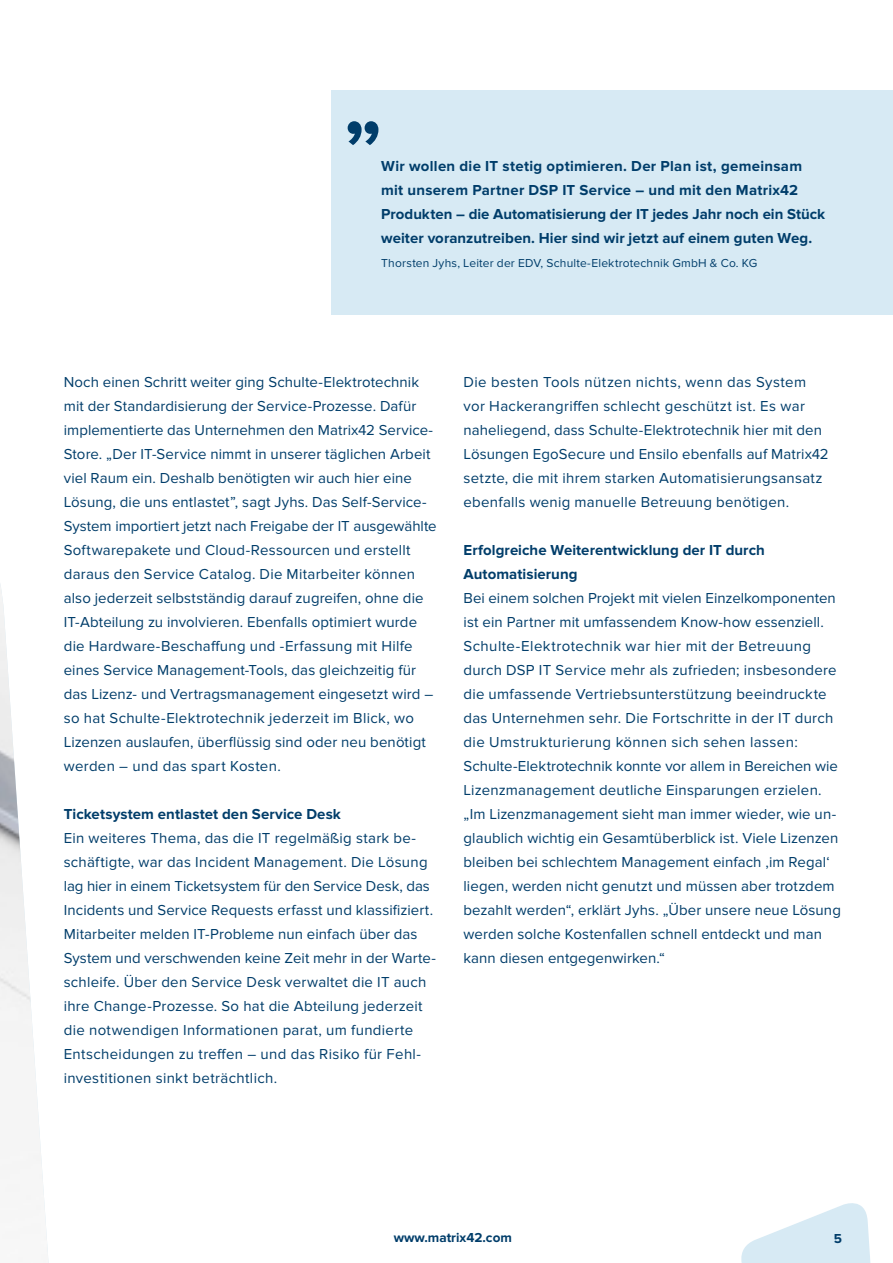
<style>
.page{position:relative;width:893px;height:1263px;background:#fff}
.page>*{position:absolute;margin:0;border:0;box-sizing:border-box;transform-origin:0 0}
.t1{font:15px/24px "Proxima Nova";letter-spacing:.01em;color:#003d6a}
.t2{font:700 15px/24px "Proxima Nova";letter-spacing:.005em;color:#003d6a}
.t3{font:700 13.5px "Proxima Nova";color:#003d6a}
.t4{font:12px "Proxima Nova";letter-spacing:.015em;color:#003d6a}
</style>
<div class="page">
<svg style="left:741px;top:1203px;width:130px;height:60px"></svg>
<div style="left:332px;top:91px;width:561px;height:224px;background:#d7eaf4"></div>
<img style="left:0;top:584px;width:49px;height:679px">
<svg style="left:348px;top:121px;width:30px;height:24px"></svg>
<p class="t2" style="left:381px;top:154px;width:445px">Wir wollen die IT stetig optimieren. Der Plan ist, gemeinsam mit unserem Partner DSP IT Service – und mit den Matrix42<br>Produkten – die Automatisierung der IT jedes Jahr noch ein Stück weiter voranzutreiben. Hier sind wir jetzt auf einem guten Weg.</p>
<p class="t4" style="left:381px;top:256px;width:377px">Thorsten Jyhs, Leiter der EDV, Schulte-Elektrotechnik GmbH &amp; Co. KG</p>
<p class="t1" style="left:64px;top:370px;width:374px">Noch einen Schritt weiter ging Schulte-Elektrotechnik mit der Standardisierung der Service-Prozesse. Dafür implementierte das Unternehmen den Matrix42 Service-Store. „Der IT-Service nimmt in unserer täglichen Arbeit viel Raum ein. Deshalb benötigten wir auch hier eine Lösung, die uns entlastet”, sagt Jyhs. Das Self-Service-System importiert jetzt nach Freigabe der IT ausgewählte Softwarepakete und Cloud-Ressourcen und erstellt daraus den Service Catalog. Die Mitarbeiter können also jederzeit selbstständig darauf zugreifen, ohne die IT-Abteilung zu involvieren. Ebenfalls optimiert wurde die Hardware-Beschaffung und -Erfassung mit Hilfe eines Service Management-Tools, das gleichzeitig für das Lizenz- und Vertragsmanagement eingesetzt wird – so hat Schulte-Elektrotechnik jederzeit im Blick, wo Lizenzen auslaufen, überflüssig sind oder neu benötigt werden – und das spart Kosten.</p>
<p class="t2" style="left:64px;top:802px;width:279px">Ticketsystem entlastet den Service Desk</p>
<p class="t1" style="left:64px;top:826px;width:374px">Ein weiteres Thema, das die IT regelmäßig stark be&shy;schäftigte, war das Incident Management. Die Lösung lag hier in einem Ticketsystem für den Service Desk, das Incidents und Service Requests erfasst und klassifiziert.<br>Mitarbeiter melden IT-Probleme nun einfach über das System und verschwenden keine Zeit mehr in der Warte&shy;schleife. Über den Service Desk verwaltet die IT auch ihre Change-Prozesse. So hat die Abteilung jederzeit die notwendigen Informationen parat, um fundierte Entscheidungen zu treffen – und das Risiko für Fehl&shy;investitionen sinkt beträchtlich.</p>
<p class="t1" style="left:463px;top:370px;width:367px">Die besten Tools nützen nichts, wenn das System vor Hackerangriffen schlecht geschützt ist. Es war naheliegend, dass Schulte-Elektrotechnik hier mit den Lösungen EgoSecure und Ensilo ebenfalls auf Matrix42 setzte, die mit ihrem starken Automatisierungsansatz ebenfalls wenig manuelle Betreuung benötigen.</p>
<p class="t2" style="left:463px;top:538px;width:303px">Erfolgreiche Weiterentwicklung der IT durch<br>Automatisierung</p>
<p class="t1" style="left:463px;top:586px;width:379px">Bei einem solchen Projekt mit vielen Einzelkomponenten ist ein Partner mit umfassendem Know-how essenziell.<br>Schulte-Elektrotechnik war hier mit der Betreuung durch DSP IT Service mehr als zufrieden; insbesondere die umfassende Vertriebsunterstützung beeindruckte das Unternehmen sehr. Die Fortschritte in der IT durch die Umstrukturierung können sich sehen lassen:<br>Schulte-Elektrotechnik konnte vor allem in Bereichen wie Lizenzmanagement deutliche Einsparungen erzielen. „Im Lizenzmanagement sieht man immer wieder, wie un&shy;glaublich wichtig ein Gesamtüberblick ist. Viele Lizenzen bleiben bei schlechtem Management einfach ‚im Regal‘ liegen, werden nicht genutzt und müssen aber trotzdem bezahlt werden“, erklärt Jyhs. „Über unsere neue Lösung werden solche Kostenfallen schnell entdeckt und man kann diesen entgegenwirken.“</p>
<p class="t3" style="left:394px;top:1229px;width:120px">www.matrix42.com</p>
<p class="t3" style="left:834px;top:1230px;width:10px">5</p>
</div>
